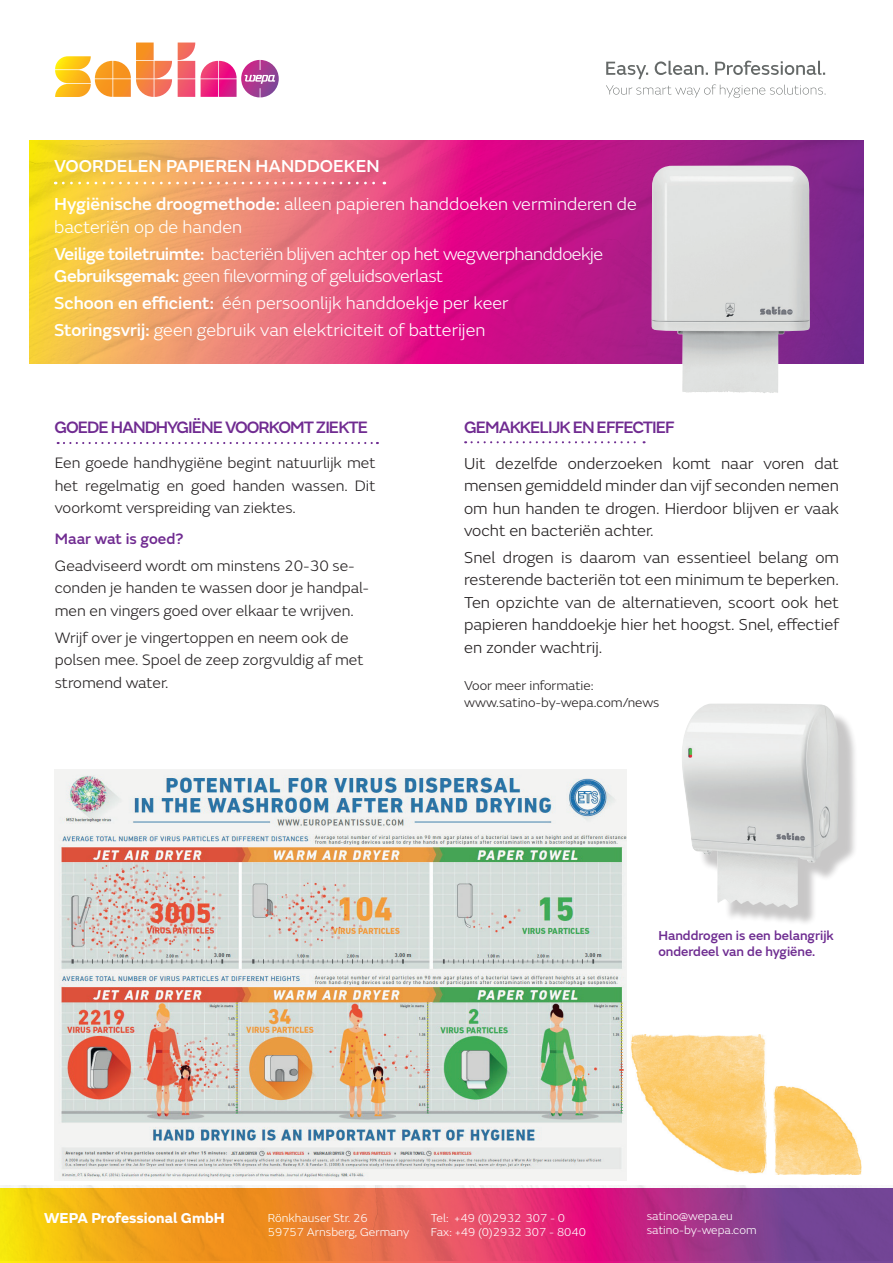
<style>
.page{position:relative;width:893px;height:1263px;background:#fff}
.page>*{position:absolute;margin:0;border:0;box-sizing:border-box;transform-origin:0 0}
.t1{font:300 18px/22.5px "FS Emeric";color:#fff}
.t2{font:300 18px/22.5px "FS Emeric";letter-spacing:-.025em;color:#fff}
.t3{font:500 18px "FS Emeric";color:#fff}
.t4{font:500 17.25px "FS Emeric";letter-spacing:-.06em;color:#702b91}
.t5{font:300 16.5px/22.5px "FS Emeric";color:#231f20;text-align:justify}
.t6{font:300 15.75px/22.5px "FS Emeric";color:#231f20}
.t7{font:500 15.75px "FS Emeric";color:#702b91}
.t8{font:700 15px "FS Emeric";color:#fff}
.t9{font:500 13.5px/16.5px "FS Emeric";color:#6e2c91}
.t10{font:300 13.5px/16.2px "FS Emeric";color:#231f20}
.t11{font:300 12px/14.4px "FS Emeric";color:#fff}
.s1{font-weight:500}
</style>
<div class="page">
<img style="left:54px;top:770px;width:572px;height:410px">
<img style="left:30px;top:141px;width:833px;height:222px">
<svg style="left:465px;top:441px;width:180px;height:2px"></svg>
<img style="left:774px;top:1086px;width:87px;height:89px">
<img style="left:631px;top:1035px;width:136px;height:139px">
<div style="left:689px;top:711px;width:169px;height:216px;background:#231f20;opacity:.25"></div>
<img style="left:682px;top:704px;width:62px;height:200px">
<img style="left:651px;top:166px;width:159px;height:227px">
<svg style="left:0;top:1260px;width:893px;height:3px"></svg>
<img style="left:0;top:1186px;width:893px;height:74px">
<svg style="left:63px;top:182px;width:322px;height:2px"></svg>
<svg style="left:58px;top:442px;width:320px;height:2px"></svg>
<svg style="left:606px;top:62px;width:42px;height:17px"></svg>
<svg style="left:655px;top:61px;width:53px;height:14px"></svg>
<svg style="left:715px;top:61px;width:110px;height:14px"></svg>
<svg style="left:606px;top:85px;width:220px;height:13px"></svg>
<svg style="left:55px;top:43px;width:224px;height:54px"></svg>
<p class="t3" style="left:54px;top:153px;width:327px">VOORDELEN PAPIEREN HANDDOEKEN</p>
<p class="t1" style="left:54px;top:192px;width:584px"><span class="s1">Hygiënische droogmethode:</span> alleen papieren handdoeken verminderen de bacteriën op de handen</p>
<p class="t2" style="left:54px;top:241px;width:551px"><span class="s1">Veilige toiletruimte:</span> bacteriën blijven achter op het wegwerphanddoekje<br><span class="s1">Gebruiksgemak:</span> geen filevorming of geluidsoverlast</p>
<p class="t1" style="left:54px;top:289px;width:456px;line-height:26.7px"><span class="s1">Schoon en efficient:</span> één persoonlijk handdoekje per keer<br><span class="s1">Storingsvrij:</span> geen gebruik van elektriciteit of batterijen</p>
<p class="t4" style="left:54px;top:414px;width:315px">GOEDE HANDHYGIËNE VOORKOMT ZIEKTE</p>
<p class="t6" style="left:55px;top:451px;width:322px;text-align:justify">Een goede handhygiëne begint natuurlijk met het regelmatig en goed handen wassen. Dit voorkomt verspreiding van ziektes.</p>
<p class="t7" style="left:55px;top:527px;width:130px">Maar wat is goed?</p>
<p class="t6" style="left:55px;top:554px;width:316px">Geadviseerd wordt om minstens 20-30 se&shy;conden je handen te wassen door je handpal&shy;men en vingers goed over elkaar te wrijven.</p>
<p class="t6" style="left:55px;top:625px;width:310px">Wrijf over je vingertoppen en neem ook de polsen mee. Spoel de zeep zorgvuldig af met stromend water.</p>
<p class="t4" style="left:464px;top:414px;width:212px">GEMAKKELIJK EN EFFECTIEF</p>
<p class="t5" style="left:464px;top:451px;width:376px">Uit dezelfde onderzoeken komt naar voren dat mensen gemiddeld minder dan vijf seconden nemen om hun handen te drogen. Hierdoor blijven er vaak vocht en bacteriën achter.</p>
<p class="t5" style="left:464px;top:545px;width:376px">Snel drogen is daarom van essentieel belang om resterende bacteriën tot een minimum te beperken.<br>Ten opzichte van de alternatieven, scoort ook het papieren handdoekje hier het hoogst. Snel, effectief en zonder wachtrij.</p>
<p class="t10" style="left:464px;top:677px;width:197px">Voor meer informatie: www.satino-by-wepa.com/news</p>
<p class="t9" style="left:658px;top:926px;width:177px">Handdrogen is een belangrijk onderdeel van de hygiëne.</p>
<p class="t8" style="left:44px;top:1206px;width:182px">WEPA Professional GmbH</p>
<p class="t11" style="left:268px;top:1210px;width:143px">Rönkhauser Str. 26<br>59757 Arnsberg, Germany</p>
<p class="t11" style="left:431px;top:1210px;width:157px">Tel: +49 (0)2932 307 - 0<br>Fax: +49 (0)2932 307 - 8040</p>
<p class="t11" style="left:647px;top:1208px;width:111px">satino@wepa.eu satino-by-wepa.com</p>
</div>
